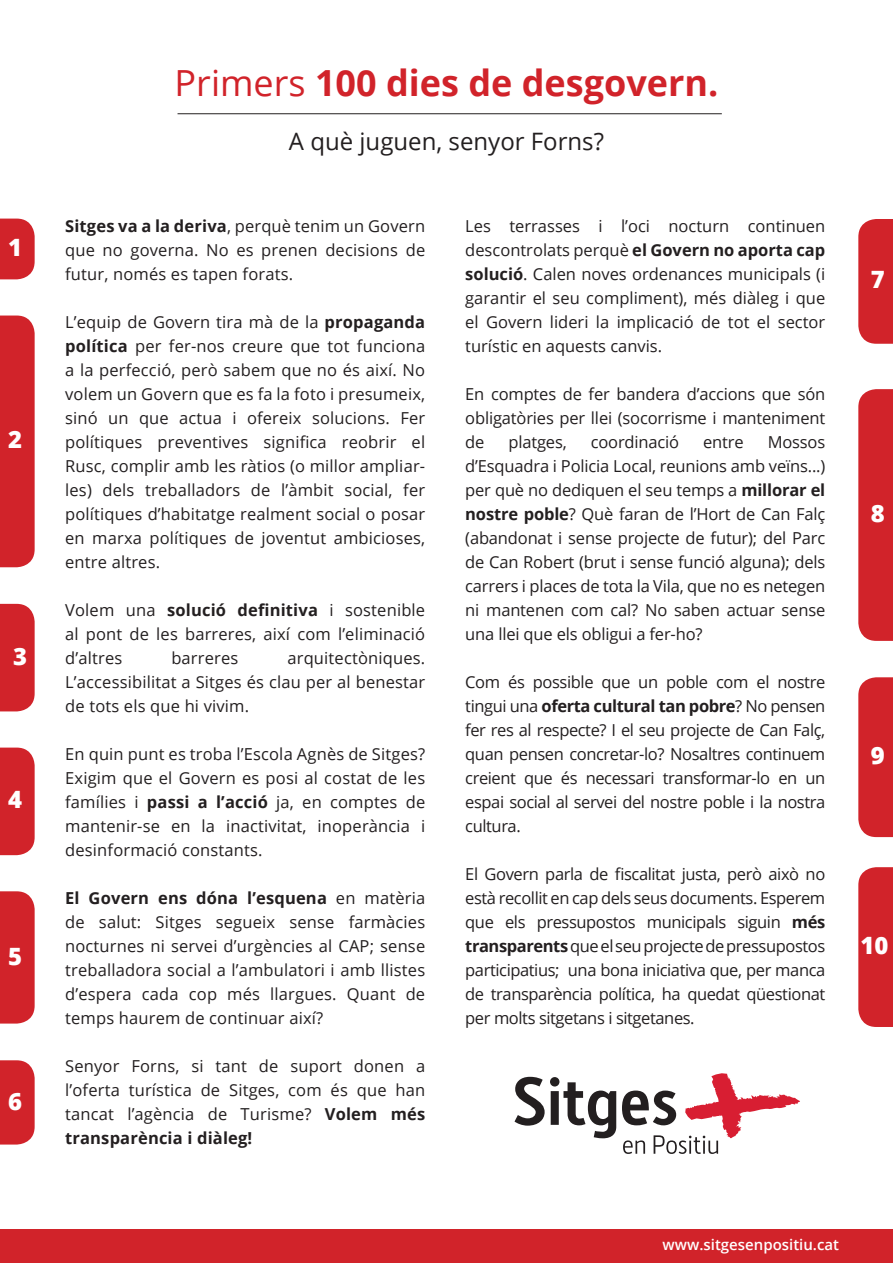
<style>
.page{position:relative;width:893px;height:1263px;background:#fff}
.page>*{position:absolute;margin:0;border:0;box-sizing:border-box;transform-origin:0 0}
.t1{font:700 36px "Open Sans";color:#d1232a}
.t2{font:24px "Open Sans";color:#231f20}
.t3{font:800 23.85px "Open Sans";color:#fff}
.t4{font:16.5px/24px "Open Sans";letter-spacing:.01em;color:#231f20;text-align:justify}
.t5{font:16.5px "Open Sans";letter-spacing:-.01em;color:#231f20}
.t6{font:600 15px "Open Sans";color:#fff}
.s1{font-weight:400}
.s2{font-weight:700}
</style>
<div class="page">
<svg style="left:0;top:219px;width:35px;height:60px;background:#d43138"></svg>
<div style="left:858px;top:219px;width:35px;height:125px;background:#d1232a"></div>
<div style="left:858px;top:389px;width:35px;height:252px;background:#d1232a"></div>
<div style="left:858px;top:677px;width:35px;height:160px;background:#d1232a"></div>
<div style="left:858px;top:867px;width:35px;height:160px;background:#d1232a"></div>
<div style="left:0;top:315px;width:35px;height:252px;background:#d1232a"></div>
<div style="left:0;top:604px;width:35px;height:107px;background:#d1232a"></div>
<svg style="left:0;top:747px;width:35px;height:108px;background:#d32d34"></svg>
<div style="left:0;top:891px;width:35px;height:132px;background:#d1232a"></div>
<svg style="left:0;top:1060px;width:35px;height:84px;background:#d32f35"></svg>
<div style="left:0;top:1230px;width:893px;height:33px;background:#d1232a"></div>
<hr style="left:178px;top:113px;width:544px;height:1px;background:#231f20">
<svg style="left:514px;top:1077px;width:102px;height:61px"></svg>
<svg style="left:622px;top:1073px;width:178px;height:81px"></svg>
<p class="t3" style="left:8px;top:229px;width:15px">1</p>
<p class="t3" style="left:8px;top:422px;width:15px">2</p>
<p class="t3" style="left:13px;top:638px;width:15px">3</p>
<p class="t3" style="left:8px;top:782px;width:15px">4</p>
<p class="t3" style="left:8px;top:938px;width:15px">5</p>
<p class="t3" style="left:8px;top:1083px;width:15px">6</p>
<p class="t1" style="left:175px;top:57px;width:545px"><span class="s1">Primers</span> 100 dies de desgovern.</p>
<p class="t2" style="left:289px;top:124px;width:317px">A què juguen, senyor Forns?</p>
<p class="t4" style="left:65px;top:213px;width:362px"><span class="s2">Sitges va a la deriva</span>, perquè tenim un Govern que no governa. No es prenen decisions de futur, només es tapen forats.</p>
<p class="t4" style="left:65px;top:309px;width:362px">L’equip de Govern tira mà de la <span class="s2">propaganda política</span> per fer-nos creure que tot funciona a la perfecció, però sabem que no és així. No volem un Govern que es fa la foto i presumeix, sinó un que actua i ofereix solucions. Fer polítiques preventives significa reobrir el Rusc, complir amb les ràtios (o millor ampliar&shy;les) dels treballadors de l’àmbit social, fer polítiques d’habitatge realment social o posar en marxa polítiques de joventut ambicioses, entre altres.</p>
<p class="t4" style="left:65px;top:597px;width:362px">Volem una <span class="s2">solució definitiva</span> i sostenible al pont de les barreres, així com l’eliminació d’altres</p>
<p class="t4" style="left:65px;top:645px;width:362px;text-indent:222px">arquitectòniques.<br>L’accessibilitat a Sitges és clau per al benestar de tots els que hi vivim.</p>
<p class="t4" style="left:65px;top:741px;width:362px">En quin punt es troba l’Escola Agnès de Sitges?<br>Exigim que el Govern es posi al costat de les famílies i <span class="s2">passi a l’acció</span> ja, en comptes de mantenir-se en la inactivitat, inoperància i desinformació constants.</p>
<p class="t4" style="left:65px;top:885px;width:362px"><span class="s2">El Govern ens dóna l’esquena</span> en matèria de salut: Sitges segueix sense farmàcies nocturnes ni servei d’urgències al CAP; sense treballadora social a l’ambulatori i amb llistes d’espera cada cop més llargues. Quant de temps haurem de continuar així?</p>
<p class="t4" style="left:65px;top:1053px;width:362px">Senyor Forns, si tant de suport donen a l’oferta turística de Sitges, com és que han tancat l’agència de Turisme? <span class="s2">Volem més transparència i diàleg!</span></p>
<p class="t4" style="left:171px;top:645px;width:69px">barreres</p>
<p class="t4" style="left:465px;top:213px;width:362px">Les terrasses i l’oci nocturn continuen descontrolats perquè <span class="s2">el Govern no aporta cap solució</span>. Calen noves ordenances municipals (i garantir el seu compliment), més diàleg i que el Govern lideri la implicació de tot el sector turístic en aquests canvis.</p>
<p class="t4" style="left:465px;top:381px;width:362px">En comptes de fer bandera d’accions que són obligatòries per llei (socorrisme i manteniment de</p>
<p class="t5" style="left:508px;top:430px;width:60px">platges,</p>
<p class="t5" style="left:591px;top:430px;width:90px">coordinació</p>
<p class="t4" style="left:703px;top:429px;width:42px">entre</p>
<p class="t4" style="left:465px;top:429px;width:362px;text-indent:302px">Mossos d’Esquadra i Policia Local, reunions amb veïns...) per què no dediquen el seu temps a <span class="s2">millorar el nostre poble</span>? Què faran de l’Hort de Can Falç (abandonat i sense projecte de futur); del Parc de Can Robert (brut i sense funció alguna); dels carrers i places de tota la Vila, que no es netegen ni mantenen com cal? No saben actuar sense una llei que els obligui a fer-ho?</p>
<p class="t4" style="left:465px;top:669px;width:362px">Com és possible que un poble com el nostre tingui una <span class="s2">oferta cultural tan pobre</span>? No pensen fer res al respecte? I el seu projecte de Can Falç, quan pensen concretar-lo? Nosaltres continuem creient que és necessari transformar-lo en un espai social al servei del nostre poble i la nostra cultura.</p>
<p class="t4" style="left:465px;top:861px;width:362px">El Govern parla de fiscalitat justa, però això no està recollit en cap dels seus documents. Esperem que els pressupostos municipals siguin <span class="s2">més transparents</span> que el seu projecte de pressupostos participatius; una bona iniciativa que, per manca de transparència política, ha quedat qüestionat per molts sitgetans i sitgetanes.</p>
<p class="t3" style="left:871px;top:262px;width:15px">7</p>
<p class="t3" style="left:871px;top:495px;width:15px">8</p>
<p class="t3" style="left:871px;top:737px;width:15px">9</p>
<p class="t3" style="left:861px;top:927px;width:29px">10</p>
<p class="t6" style="left:663px;top:1234px;width:178px">www.sitgesenpositiu.cat</p>
</div>
